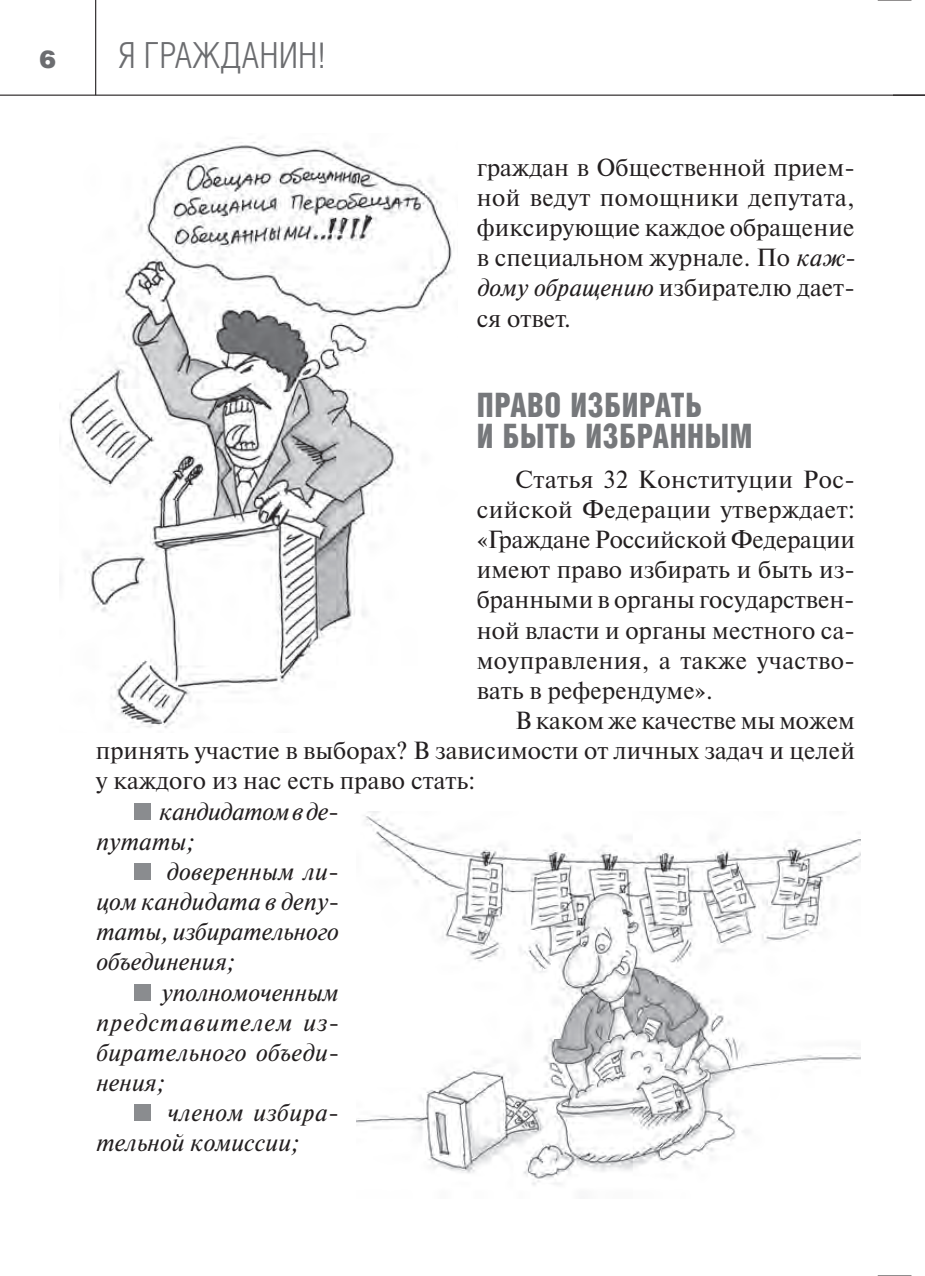
<style>
.page{position:relative;width:925px;height:1276px;background:#fff}
.page>*{position:absolute;margin:0;border:0;box-sizing:border-box;transform-origin:0 0}
.t1{font:300 36px "Helios Cond";letter-spacing:.005em;color:#6c6d70}
.t2{font:33.75px/31.5px "Helios Cond Black C";letter-spacing:.02em;color:#76787b;scale:.9 1}
.t3{font:24.75px/30.2px "Newton C";letter-spacing:.005em;color:#231f20;text-align:justify}
.t4{font:italic 24.75px/30.2px "Newton C";letter-spacing:.005em;color:#231f20;text-align:justify}
.t5{font:italic 24.75px/30.2px "Newton C";letter-spacing:-.015em;color:#231f20}
.t6{font:900 24.75px "Helios";color:#6c6d70}
.s1{font-style:italic}
</style>
<div class="page">
<hr style="left:0;top:95px;width:925px;height:1px;background:#231f20">
<hr style="left:95px;top:0;width:1px;height:95px;background:#231f20">
<div style="left:134px;top:803px;width:17px;height:16px;background:#8a8c8f"></div>
<div style="left:134px;top:863px;width:17px;height:17px;background:#8a8c8f"></div>
<div style="left:134px;top:984px;width:17px;height:16px;background:#8a8c8f"></div>
<div style="left:134px;top:1104px;width:17px;height:17px;background:#8a8c8f"></div>
<img style="left:67px;top:142px;width:387px;height:586px">
<img style="left:357px;top:811px;width:503px;height:374px">
<hr style="left:878px;top:0;width:33px;height:1px;background:#231f20">
<hr style="left:878px;top:1275px;width:33px;height:1px;background:#231f20">
<p class="t6" style="left:40px;top:44px;width:18px">6</p>
<h1 class="t1" style="left:118px;top:35px;width:209px">Я ГРАЖДАНИН!</h1>
<p class="t3" style="left:477px;top:152px;width:380px">граждан в Общественной прием&shy;ной ведут помощники депутата, фиксирующие каждое обращение в специальном журнале. По <span class="s1">каж&shy;дому обращению</span> избирателю дает&shy;ся ответ.</p>
<h2 class="t2" style="left:477px;top:388px;width:308px">ПРАВО ИЗБИРАТЬ<br>И БЫТЬ ИЗБРАННЫМ</h2>
<p class="t3" style="left:477px;top:464px;width:380px;text-indent:38px">Статья 32 Конституции Рос&shy;сийской Федерации утверждает: «Граждане Рос сийской Федерации имеют право избирать и быть из&shy;бранными в органы государствен&shy;ной власти и органы местного са&shy;моуправления, а также участво&shy;вать в рефе рендуме».</p>
<p class="t3" style="left:96px;top:705px;width:761px;text-indent:419px">В каком же качестве мы можем принять участие в выборах? В зависимости от личных задач и целей у каждого из нас есть право стать:</p>
<p class="t5" style="left:96px;top:796px;width:244px;text-indent:63px">кандидатом в де&shy;путаты;</p>
<p class="t4" style="left:96px;top:856px;width:244px;text-indent:70px">доверенным ли&shy;цом кандидата в депу&shy;таты, избирательного объединения;</p>
<p class="t4" style="left:96px;top:977px;width:244px;text-indent:65px">уполномоченным представителем из&shy;бирательного объеди&shy;нения;</p>
<p class="t4" style="left:96px;top:1097px;width:244px;text-indent:71px">членом избира&shy;тельной комиссии;</p>
</div>
